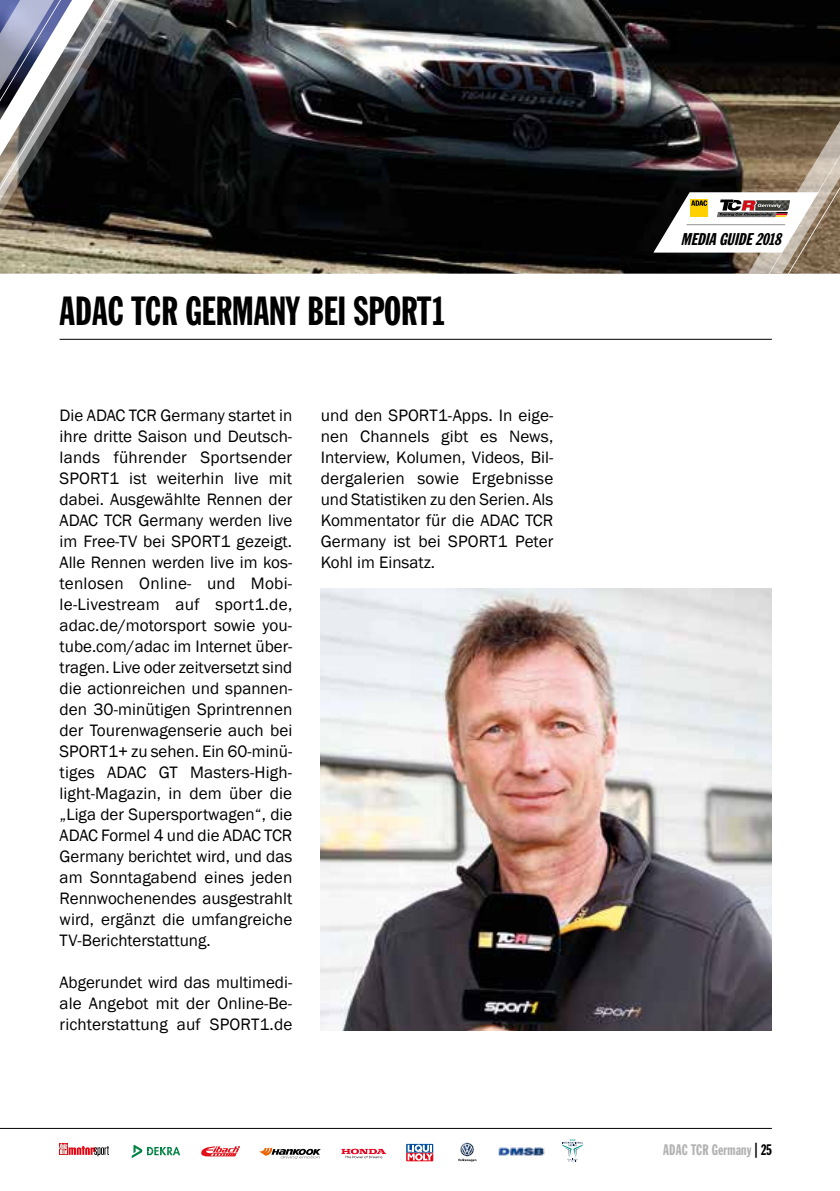
<style>
.page{position:relative;width:840px;height:1191px;background:#fff}
.page>*{position:absolute;margin:0;border:0;box-sizing:border-box;transform-origin:0 0}
.t1{font:40px "Franklin Gothic Std Extra Cond";color:#000}
.t2{font:17px/21px "Franklin Gothic";letter-spacing:.005em;color:#000;text-align:justify}
.t3{font:italic 16.8px "Franklin Gothic Std Extra Cond";color:#000;scale:1.09 1}
.t4{font:15px "Franklin Gothic Std Extra Cond";letter-spacing:.01em;color:#b3b2b2}
.s1{color:#000}
</style>
<div class="page">
<hr style="left:0;top:1128px;width:771px;height:1px;background:#000">
<svg style="left:561px;top:1139px;width:22px;height:22px"></svg>
<svg style="left:259px;top:1147px;width:61px;height:12px"></svg>
<svg style="left:59px;top:1143px;width:50px;height:13px"></svg>
<svg style="left:132px;top:1144px;width:48px;height:14px"></svg>
<svg style="left:201px;top:1146px;width:38px;height:10px"></svg>
<svg style="left:406px;top:1143px;width:27px;height:18px"></svg>
<svg style="left:341px;top:1148px;width:45px;height:10px"></svg>
<svg style="left:458px;top:1142px;width:18px;height:19px"></svg>
<img style="left:498px;top:1147px;width:47px;height:9px">
<hr style="left:60px;top:339px;width:711px;height:1px;background:#000">
<img style="left:320px;top:589px;width:451px;height:441px">
<img style="left:352px;top:0;width:301px;height:274px">
<img style="left:0;top:0;width:352px;height:274px">
<img style="left:653px;top:0;width:186px;height:274px">
<hr style="left:686px;top:224px;width:98px;height:1px;background:#929292">
<h1 class="t1" style="left:60px;top:289px;width:386px">ADAC TCR GERMANY BEI SPORT1</h1>
<p class="t2" style="left:60px;top:405px;width:234px">Die ADAC TCR Germany startet in ihre dritte Saison und Deutsch&shy;lands führender Sportsender SPORT1 ist weiterhin live mit dabei. Ausgewählte Rennen der ADAC TCR Germany werden live im Free-TV bei SPORT1 gezeigt.<br>Alle Rennen werden live im kos&shy;tenlosen Online- und Mobi&shy;le-Livestream auf sport1.de, adac.de/motorsport sowie you&shy;tube.com/adac im Internet über&shy;tragen. Live oder zeitversetzt sind die actionreichen und spannen&shy;den 30-minütigen Sprintrennen der Tourenwagenserie auch bei SPORT1+ zu sehen. Ein 60-minü&shy;tiges ADAC GT Masters-High&shy;light-Magazin, in dem über die „Liga der Supersportwagen“, die ADAC Formel 4 und die ADAC TCR Germany berichtet wird, und das am Sonntagabend eines jeden Rennwochenendes ausgestrahlt wird, ergänzt die umfangreiche TV-Berichterstattung.</p>
<p class="t2" style="left:60px;top:972px;width:234px">Abgerundet wird das multimedi&shy;ale Angebot mit der Online-Be&shy;richterstattung auf SPORT1.de</p>
<p class="t2" style="left:320px;top:405px;width:234px">und den SPORT1-Apps. In eige&shy;nen Channels gibt es News, Interview, Kolumen, Videos, Bil&shy;dergalerien sowie Ergebnisse und Statistiken zu den Serien. Als Kommentator für die ADAC TCR Germany ist bei SPORT1 Peter Kohl im Einsatz.</p>
<p class="t3" style="left:680px;top:230px;width:97px">MEDIAGUIDE2018</p>
<p class="t4" style="left:662px;top:1141px;width:110px">ADAC TCR Germany <span class="s1">| 25</span></p>
</div>
